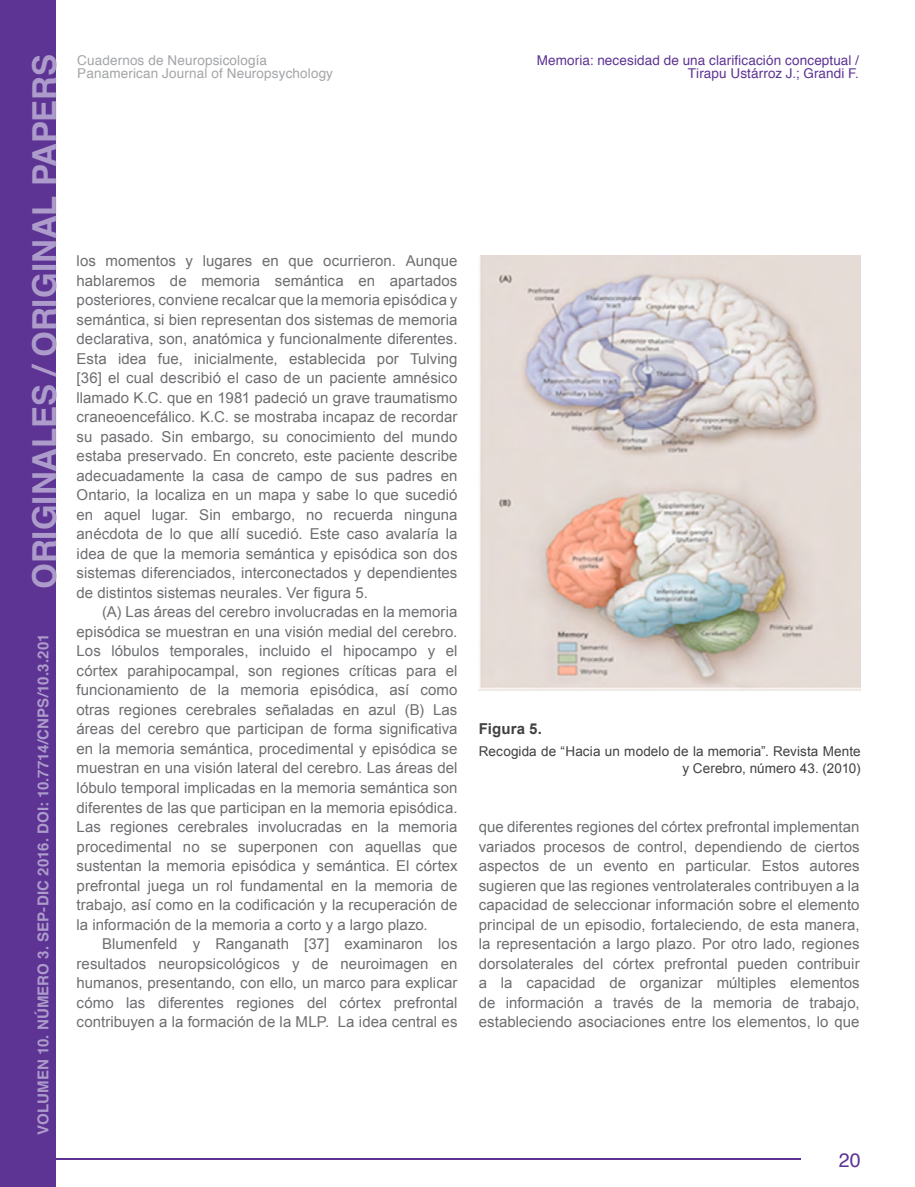
<style>
.page{position:relative;width:915px;height:1187px;background:#fff}
.page>*{position:absolute;margin:0;border:0;box-sizing:border-box;transform-origin:0 0}
.t1{font:700 33px "Helvetica";letter-spacing:-.005em;color:#ad9ccb}
.t2{font:19.5px "Helvetica";color:#5d3393}
.t3{font:15px/19.5px "Arial";letter-spacing:.005em;color:#6d6e71;text-align:justify}
.t4{font:700 15px "Helvetica";letter-spacing:.01em;color:#ad9ccb}
.t5{font:700 15px "Arial";letter-spacing:.01em;color:#414042}
.t6{font:13.5px/16.5px "Arial";letter-spacing:.01em;color:#414042;text-align:right}
.t7{font:13.5px/13.5px "Helvetica";letter-spacing:.01em;color:#5d3393;text-align:right}
.t8{font:13.5px/13.5px "Helvetica";letter-spacing:.01em;color:#a3a5a8}
</style>
<div class="page">
<div style="left:0;top:0;width:55px;height:1186px;background:#5d3393"></div>
<hr style="left:0;top:1157px;width:800px;height:2px;background:#5d3393">
<img style="left:478px;top:255px;width:382px;height:436px">
<h1 class="t1" style="left:18px;top:589px;width:536px;rotate:-90deg">ORIGINALES / ORIGINAL PAPERS</h1>
<p class="t8" style="left:77px;top:54px;width:257px">Cuadernos de Neuropsicología<br>Panamerican Journal of Neuropsychology</p>
<p class="t3" style="left:77px;top:251px;width:382px">los momentos y lugares en que ocurrieron. Aunque hablaremos de memoria semántica en apartados posteriores, conviene recalcar que la memoria episódica y semántica, si bien representan dos sistemas de memoria declarativa, son, anatómica y funcionalmente diferentes.<br>Esta idea fue, inicialmente, establecida por Tulving [36] el cual describió el caso de un paciente amnésico llamado K.C. que en 1981 padeció un grave traumatismo craneoencefálico. K.C. se mostraba incapaz de recordar su pasado. Sin embargo, su conocimiento del mundo estaba preservado. En concreto, este paciente describe adecuadamente la casa de campo de sus padres en Ontario, la localiza en un mapa y sabe lo que sucedió en aquel lugar. Sin embargo, no recuerda ninguna anécdota de lo que allí sucedió. Este caso avalaría la idea de que la memoria semántica y episódica son dos sistemas diferenciados, interconectados y dependientes de distintos sistemas neurales. Ver figura 5.</p>
<p class="t3" style="left:77px;top:602px;width:382px;text-indent:26px">(A) Las áreas del cerebro involucradas en la memoria episódica se muestran en una visión medial del cerebro.<br>Los lóbulos temporales, incluido el hipocampo y el córtex parahipocampal, son regiones críticas para el funcionamiento de la memoria episódica, así como otras regiones cerebrales señaladas en azul (B) Las áreas del cerebro que participan de forma significativa en la memoria semántica, procedimental y episódica se muestran en una visión lateral del cerebro. Las áreas del lóbulo temporal implicadas en la memoria semántica son diferentes de las que participan en la memoria episódica.<br>Las regiones cerebrales involucradas en la memoria procedimental no se superponen con aquellas que sustentan la memoria episódica y semántica. El córtex prefrontal juega un rol fundamental en la memoria de trabajo, así como en la codificación y la recuperación de la información de la memoria a corto y a largo plazo.</p>
<p class="t3" style="left:77px;top:934px;width:382px;text-indent:26px">Blumenfeld y Ranganath [37] examinaron los resultados neuropsicológicos y de neuroimagen en humanos, presentando, con ello, un marco para explicar cómo las diferentes regiones del córtex prefrontal contribuyen a la formación de la MLP. La idea central es</p>
<p class="t4" style="left:31px;top:1134px;width:503px;rotate:-90deg">VOLUMEN 10. NÚMERO 3. SEP-DIC 2016. DOI: 10.7714/CNPS/10.3.201</p>
<p class="t7" style="left:536px;top:54px;width:324px">Memoria: necesidad de una clarificación conceptual /<br>Tirapu Ustárroz J.; Grandi F.</p>
<p class="t5" style="left:478px;top:718px;width:65px">Figura 5.</p>
<p class="t6" style="left:479px;top:743px;width:383px">Recogida de “Hacia un modelo de la memoria”. Revista Mente y Cerebro, número 43. (2010)</p>
<p class="t3" style="left:478px;top:817px;width:382px">que diferentes regiones del córtex prefrontal implementan variados procesos de control, dependiendo de ciertos aspectos de un evento en particular. Estos autores sugieren que las regiones ventrolaterales contribuyen a la capacidad de seleccionar información sobre el elemento principal de un episodio, fortaleciendo, de esta manera, la representación a largo plazo. Por otro lado, regiones dorsolaterales del córtex prefrontal pueden contribuir a la capacidad de organizar múltiples elementos de información a través de la memoria de trabajo, estableciendo asociaciones entre los elementos, lo que</p>
<h2 class="t2" style="left:838px;top:1144px;width:23px">20</h2>
</div>
